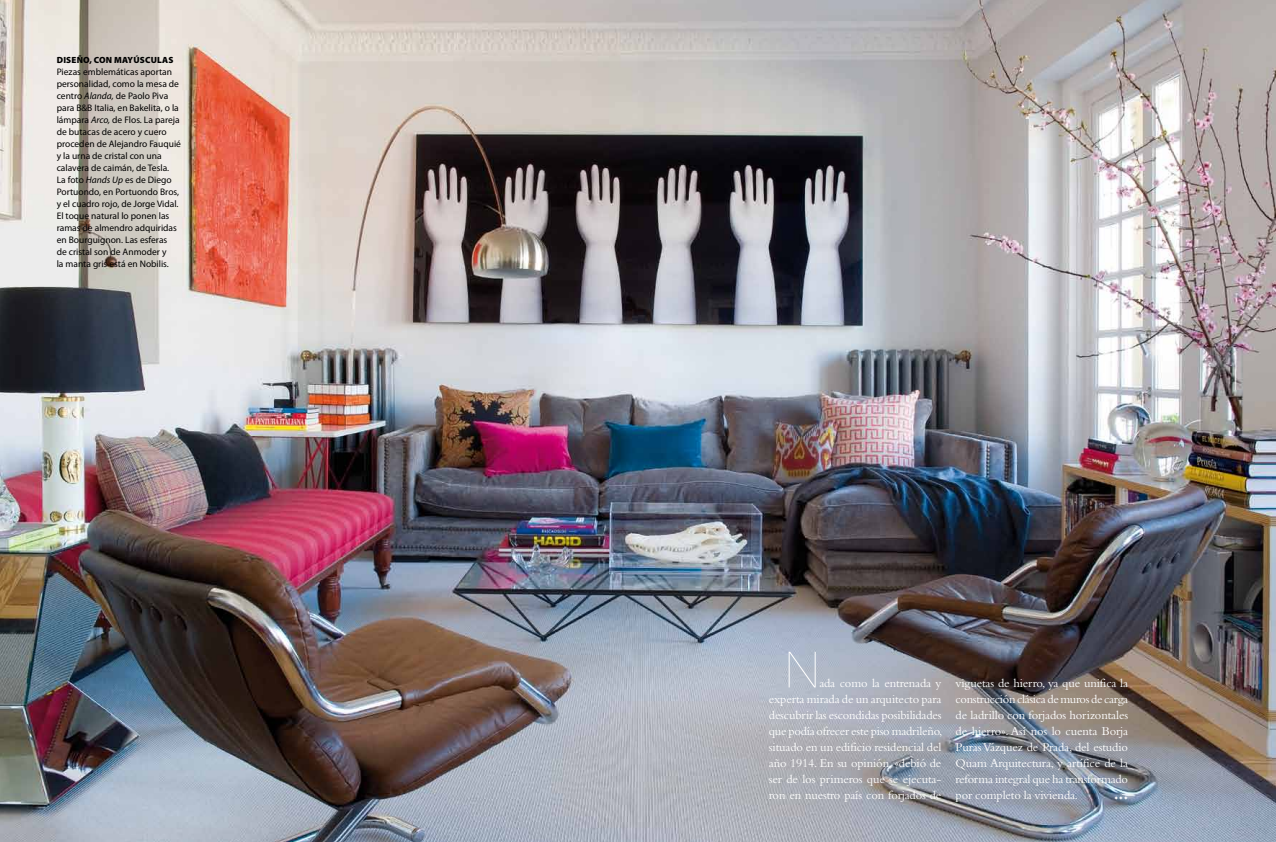
<style>
.page{position:relative;width:1276px;height:842px;background:#fff}
.page>*{position:absolute;margin:0;border:0;box-sizing:border-box;transform-origin:0 0}
.t1{font:200 50px "Helvetica Neue LT Std";color:#fff}
.t2{font:24.2px "Centaur MT Std";color:#fff}
.t3{font:12.5px/16px "Bembo Std";letter-spacing:-.01em;color:#fff;text-align:justify}
.t4{font:9.5px/12px "Myriad Pro";color:#000}
.t5{font:900 9px "Myriad Pro";letter-spacing:.02em;color:#000}
.s1{font-style:italic}
</style>
<div class="page">
<img style="left:0;top:1px;width:1275px;height:841px">
<p class="t5" style="left:57px;top:55px;width:118px">DISEÑO, CON MAYÚSCULAS</p>
<p class="t4" style="left:57px;top:66px;width:126px">Piezas emblemáticas aportan personalidad, como la mesa de centro <span class="s1">Alanda,</span> de Paolo Piva para B&amp;B Italia, en Bakelita, o la lámpara <span class="s1">Arco,</span> de Flos. La pareja de butacas de acero y cuero proceden de Alejandro Fauquié y la urna de cristal con una calavera de caimán, de Tesla.<br>La foto <span class="s1">Hands Up</span> es de Diego<br>Portuondo, en Portuondo Bros, y el cuadro rojo, de Jorge Vidal.<br>El toque natural lo ponen las ramas de almendro adquiridas en Bourguignon. Las esferas<br>de cristal son de Anmoder y<br>la manta gris está en Nobilis.</p>
<h1 class="t1" style="left:786px;top:641px;width:34px">N</h1>
<p class="t3" style="left:769px;top:675px;width:175px;text-indent:50px">ada como la entrenada y experta mirada de un arquitecto para descubrir las escondidas posibilidades que podía ofrecer este piso madrileño, situado en un edificio residencial del año 1914. En su opinión, «debió de ser de los primeros que se ejecuta&shy;ron en nuestro país con forjados de</p>
<p class="t3" style="left:955px;top:675px;width:174px">viguetas de hierro, ya que unifica la construcción clásica de muros de carga de ladrillo con forjados horizontales de hierro». Así nos lo cuenta Borja Puras Vázquez de Prada, del estudio Quam Arquitectura, y artífice de la reforma integral que ha transformado por completo la vivienda.</p>
<h2 class="t2" style="left:1113px;top:778px;width:16px">...</h2>
</div>
